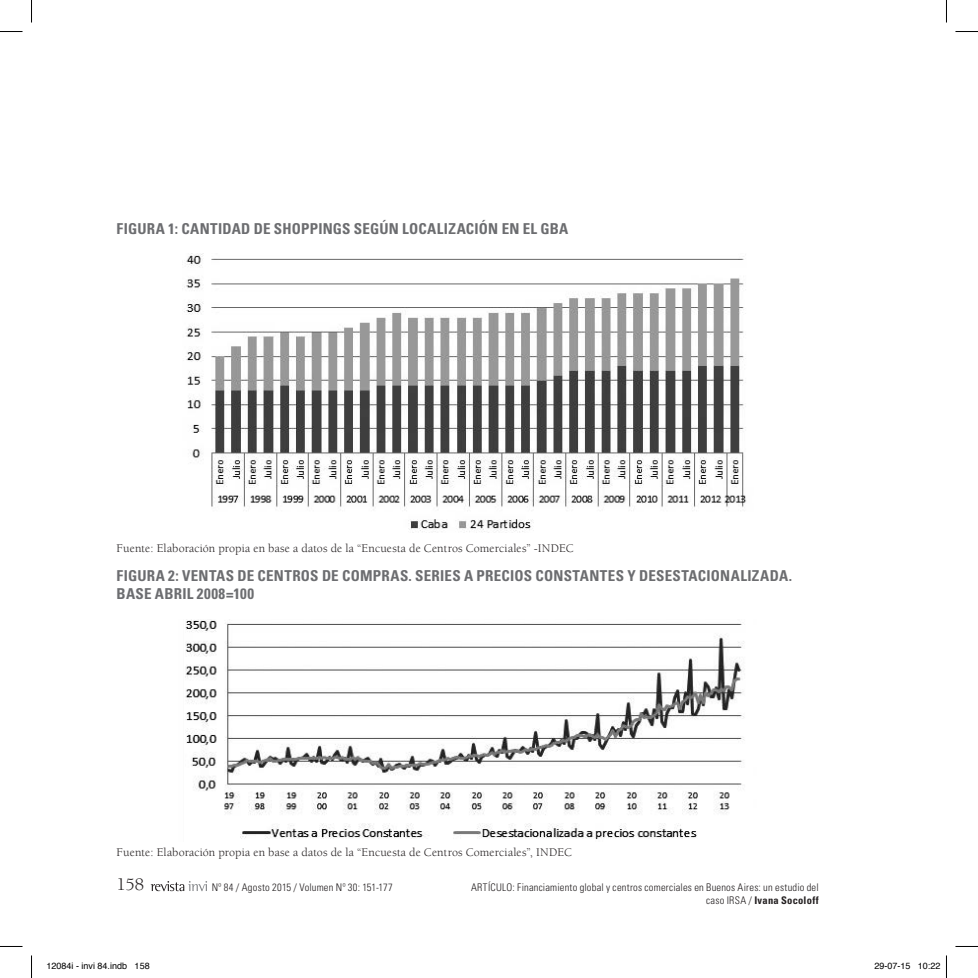
<style>
.page{position:relative;width:978px;height:978px;background:#fff}
.page>*{position:absolute;margin:0;border:0;box-sizing:border-box;transform-origin:0 0}
.t1{font:18px "Berkeley Std";color:#231f20}
.t2{font:700 condensed 15px/18px "Univers LT Std";letter-spacing:.015em;color:#6c6d70}
.t3{font:12px "Berkeley Std";letter-spacing:.015em;color:#231f20}
.t4{font:300 condensed 10.5px/12.6px "Univers LT Std";letter-spacing:.02em;color:#231f20;text-align:right}
.t5{font:9px "Helvetica";color:#000}
.s1{font-style:inherit}
.s2{font-weight:700}
</style>
<div class="page">
<svg style="left:151px;top:881px;width:56px;height:9px"></svg>
<img style="left:185px;top:619px;width:559px;height:221px">
<img style="left:184px;top:254px;width:562px;height:278px">
<svg style="left:0;top:31px;width:22px;height:1px"></svg>
<svg style="left:955px;top:31px;width:22px;height:1px"></svg>
<svg style="left:31px;top:0;width:1px;height:23px"></svg>
<svg style="left:31px;top:955px;width:1px;height:22px"></svg>
<p class="t2" style="left:117px;top:219px;width:453px">FIGURA 1: CANTIDAD DE SHOPPINGS SEGÚN LOCALIZACIÓN EN EL GBA</p>
<p class="t3" style="left:117px;top:541px;width:458px">Fuente: Elaboración propia en base a datos de la “Encuesta de Centros Comerciales” -INDEC</p>
<p class="t2" style="left:117px;top:566px;width:676px">FIGURA 2: VENTAS DE CENTROS DE COMPRAS. SERIES A PRECIOS CONSTANTES Y DESESTACIONALIZADA.<br>BASE ABRIL 2008=100</p>
<p class="t3" style="left:117px;top:845px;width:456px">Fuente: Elaboración propia en base a datos de la “Encuesta de Centros Comerciales”, INDEC</p>
<h1 class="t1" style="left:117px;top:874px;width:29px">158</h1>
<p class="t4" style="left:212px;top:880px;width:182px">Nº 84 / Agosto 2015 / Volumen Nº 30: 151-177</p>
<p class="t4" style="left:471px;top:880px;width:349px"><span class="s1">ARTÍCULO:</span> Financiamiento global y centros comerciales en Buenos Aires: un estudio del caso IRSA / <span class="s2">Ivana Socoloff</span></p>
<p class="t5" style="left:46px;top:958px;width:105px">12084i - invi 84.indb 158</p>
<p class="t5" style="left:874px;top:958px;width:68px">29-07-15 10:22</p>
</div>
